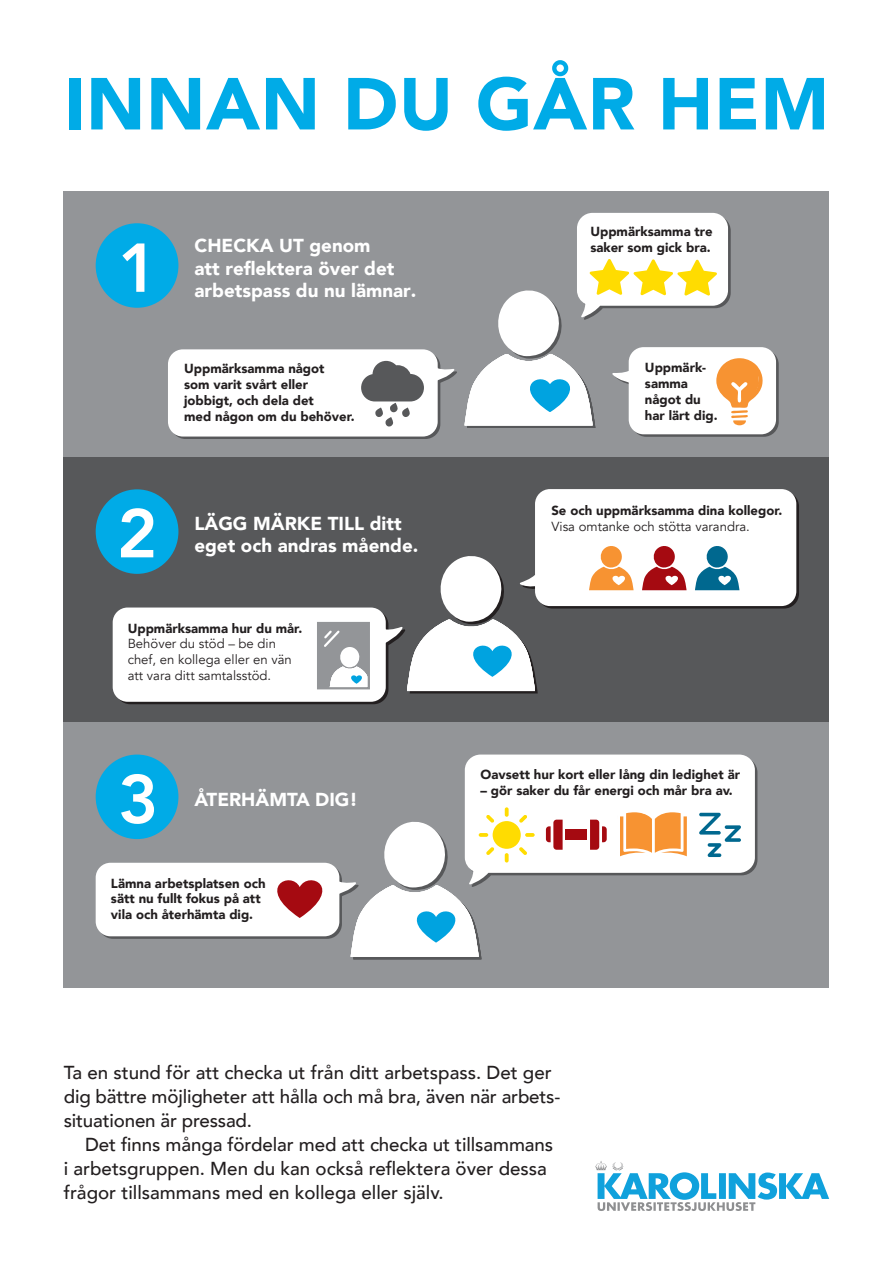
<style>
.page{position:relative;width:893px;height:1263px;background:#fff}
.page>*{position:absolute;margin:0;border:0;box-sizing:border-box;transform-origin:0 0}
.t1{font:900 72.75px "Avenir";letter-spacing:.01em;color:#00abe7}
.t2{font:800 68.25px "Avenir";color:#fff}
.t3{font:500 18.75px/24px "Avenir";color:#231f20}
.t4{font:900 18.75px/22.5px "Avenir";color:#fff}
.t5{font:900 13.12px/15.8px "Avenir";color:#231f20}
.t6{font:13.12px/15.8px "Avenir";color:#231f20}
</style>
<div class="page">
<div style="left:64px;top:722px;width:765px;height:265px;background:#939598"></div>
<svg style="left:98px;top:865px;width:244px;height:74px"></svg>
<div style="left:64px;top:456px;width:765px;height:266px;background:#57585a"></div>
<div style="left:64px;top:191px;width:765px;height:266px;background:#939598"></div>
<svg style="left:538px;top:492px;width:261px;height:116px"></svg>
<svg style="left:631px;top:350px;width:148px;height:87px"></svg>
<div style="left:115px;top:610px;width:273px;height:94px;background:#231f20;border-radius:15px"></div>
<svg style="left:171px;top:352px;width:269px;height:87px"></svg>
<div style="left:535px;top:489px;width:261px;height:117px;background:#fff;border-radius:15px"></div>
<div style="left:629px;top:347px;width:147px;height:87px;background:#fff;border-radius:15px"></div>
<div style="left:113px;top:607px;width:273px;height:95px;background:#fff;border-radius:15px"></div>
<svg style="left:595px;top:1161px;width:234px;height:50px"></svg>
<div style="left:96px;top:223px;width:82px;height:85px;background:#00abe7;border-radius:50%"></div>
<div style="left:96px;top:489px;width:82px;height:85px;background:#00abe7;border-radius:50%"></div>
<div style="left:96px;top:754px;width:82px;height:85px;background:#00abe7;border-radius:50%"></div>
<svg style="left:383px;top:556px;width:165px;height:137px"></svg>
<svg style="left:642px;top:546px;width:44px;height:44px"></svg>
<svg style="left:589px;top:546px;width:45px;height:44px"></svg>
<svg style="left:695px;top:546px;width:44px;height:44px"></svg>
<div style="left:168px;top:349px;width:270px;height:87px;background:#fff;border-radius:15px"></div>
<svg style="left:437px;top:363px;width:20px;height:21px"></svg>
<svg style="left:361px;top:361px;width:63px;height:66px"></svg>
<svg style="left:465px;top:213px;width:299px;height:215px"></svg>
<div style="left:317px;top:622px;width:51px;height:67px;background:#939598"></div>
<svg style="left:324px;top:630px;width:43px;height:56px"></svg>
<div style="left:317px;top:622px;width:53px;height:67px;border:2px solid #939598"></div>
<div style="left:96px;top:863px;width:243px;height:73px;background:#fff;border-radius:15px"></div>
<svg style="left:254px;top:754px;width:503px;height:205px"></svg>
<h1 class="t1" style="left:64px;top:42px;width:767px">INNAN DU GÅR HEM</h1>
<h2 class="t2" style="left:118px;top:215px;width:42px">1</h2>
<h3 class="t4" style="left:195px;top:234px;width:223px">CHECKA UT genom<br>att reflektera över det arbetspass du nu lämnar.</h3>
<p class="t5" style="left:184px;top:361px;width:172px">Uppmärksamma något<br>som varit svårt eller jobbigt, och dela det<br>med någon om du behöver.</p>
<p class="t5" style="left:590px;top:223px;width:124px">Uppmärksamma tre saker som gick bra.</p>
<p class="t5" style="left:645px;top:359px;width:74px">Uppmärk&shy;samma något du har lärt dig.</p>
<h2 class="t2" style="left:117px;top:480px;width:42px">2</h2>
<p class="t5" style="left:551px;top:503px;width:232px">Se och uppmärksamma dina kollegor.</p>
<h3 class="t4" style="left:194px;top:511px;width:225px">LÄGG MÄRKE TILL ditt eget och andras mående.</h3>
<p class="t6" style="left:551px;top:519px;width:200px">Visa omtanke och stötta varandra.</p>
<p class="t5" style="left:128px;top:620px;width:176px">Uppmärksamma hur du mår.</p>
<p class="t6" style="left:128px;top:636px;width:166px">Behöver du stöd – be din chef, en kollega eller en vän att vara ditt samtalsstöd.</p>
<h2 class="t2" style="left:118px;top:746px;width:42px">3</h2>
<p class="t5" style="left:480px;top:767px;width:261px">Oavsett hur kort eller lång din ledighet är</p>
<p class="t5" style="left:480px;top:782px;width:254px">– gör saker du får energi och mår bra av.</p>
<h3 class="t4" style="left:194px;top:788px;width:165px">ÅTERHÄMTA DIG!</h3>
<p class="t5" style="left:111px;top:875px;width:156px">Lämna arbetsplatsen och sätt nu fullt fokus på att vila och återhämta dig.</p>
<h3 class="t3" style="left:64px;top:1060px;width:498px">Ta en stund för att checka ut från ditt arbetspass. Det ger dig bättre möjligheter att hålla och må bra, även när arbets&shy;situationen är pressad.</h3>
<h3 class="t3" style="left:64px;top:1132px;width:491px;text-indent:21px">Det finns många fördelar med att checka ut tillsammans i arbetsgruppen. Men du kan också reflektera över dessa frågor tillsammans med en kollega eller själv.</h3>
</div>
